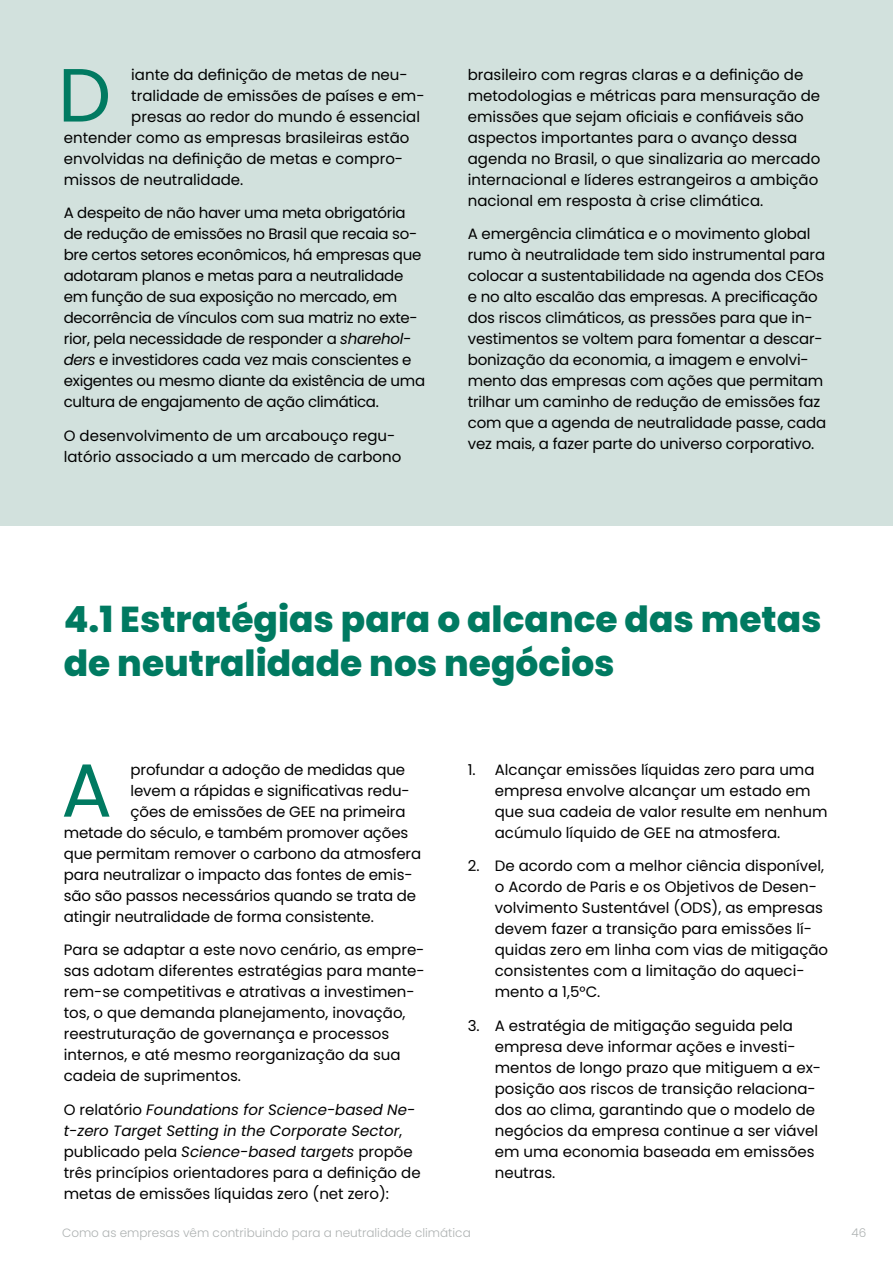
<style>
.page{position:relative;width:893px;height:1263px;background:#fff}
.page>*{position:absolute;margin:0;border:0;box-sizing:border-box;transform-origin:0 0}
.t1{font:75.3px "Poppins";color:#007a61}
.t2{font:800 36px/43.2px "Poppins";color:#007a61}
.t3{font:15px/21px "Poppins";color:#000}
.t4{font:15px/21px "Poppins";letter-spacing:-.02em;color:#000}
.t5{font:300 12px "Poppins";color:#aeb2b2}
.s1{font-style:italic}
</style>
<div class="page">
<div style="left:0;top:0;width:893px;height:526px;background:#d2e1dd"></div>
<h1 class="t1" style="left:58px;top:51px;width:55px">D</h1>
<p class="t3" style="left:131px;top:64px;width:278px">iante da definição de metas de neu-</p>
<p class="t3" style="left:131px;top:85px;width:295px">tralidade de emissões de países e em-</p>
<p class="t3" style="left:131px;top:106px;width:290px">presas ao redor do mundo é essencial</p>
<p class="t3" style="left:64px;top:127px;width:347px">entender como as empresas brasileiras estão</p>
<p class="t3" style="left:64px;top:148px;width:341px">envolvidas na definição de metas e compro-</p>
<p class="t3" style="left:64px;top:169px;width:181px">missos de neutralidade.</p>
<p class="t4" style="left:64px;top:203px;width:363px">A despeito de não haver uma meta obrigatória de redução de emissões no Brasil que recaia so&shy;bre certos setores econômicos, há empresas que adotaram planos e metas para a neutralidade em função de sua exposição no mercado, em decorrência de vínculos com sua matriz no exte&shy;rior, pela necessidade de responder a <span class="s1">sharehol&shy;ders</span> e investidores cada vez mais conscientes e exigentes ou mesmo diante da existência de uma cultura de engajamento de ação climática.</p>
<p class="t3" style="left:64px;top:425px;width:339px">O desenvolvimento de um arcabouço regu&shy;latório associado a um mercado de carbono</p>
<p class="t3" style="left:468px;top:64px;width:354px">brasileiro com regras claras e a definição de metodologias e métricas para mensuração de emissões que sejam oficiais e confiáveis são aspectos importantes para o avanço dessa agenda no Brasil, o que sinalizaria ao mercado internacional e líderes estrangeiros a ambição nacional em resposta à crise climática.</p>
<p class="t3" style="left:468px;top:224px;width:360px">A emergência climática e o movimento global rumo à neutralidade tem sido instrumental para colocar a sustentabilidade na agenda dos CEOs e no alto escalão das empresas. A precificação dos riscos climáticos, as pressões para que in&shy;vestimentos se voltem para fomentar a descar&shy;bonização da economia, a imagem e envolvi&shy;mento das empresas com ações que permitam trilhar um caminho de redução de emissões faz com que a agenda de neutralidade passe, cada vez mais, a fazer parte do universo corporativo.</p>
<h2 class="t2" style="left:64px;top:599px;width:759px">4.1 Estratégias para o alcance das metas de neutralidade nos negócios</h2>
<h1 class="t1" style="left:61px;top:746px;width:52px">A</h1>
<p class="t3" style="left:131px;top:759px;width:276px">profundar a adoção de medidas que</p>
<p class="t3" style="left:131px;top:780px;width:281px">levem a rápidas e significativas redu-</p>
<p class="t3" style="left:131px;top:801px;width:276px">ções de emissões de GEE na primeira</p>
<p class="t3" style="left:64px;top:822px;width:346px">metade do século, e também promover ações</p>
<p class="t3" style="left:64px;top:843px;width:359px">que permitam remover o carbono da atmosfera</p>
<p class="t3" style="left:64px;top:864px;width:350px">para neutralizar o impacto das fontes de emis-</p>
<p class="t3" style="left:64px;top:885px;width:354px">são são passos necessários quando se trata de</p>
<p class="t3" style="left:64px;top:906px;width:312px">atingir neutralidade de forma consistente.</p>
<p class="t3" style="left:64px;top:940px;width:363px">Para se adaptar a este novo cenário, as empre&shy;sas adotam diferentes estratégias para mante&shy;rem-se competitivas e atrativas a investimen&shy;tos, o que demanda planejamento, inovação, reestruturação de governança e processos internos, e até mesmo reorganização da sua cadeia de suprimentos.</p>
<p class="t3" style="left:64px;top:1100px;width:358px">O relatório <span class="s1">Foundations for Science-based Ne&shy;t-zero Target Setting in the Corporate Sector</span>, publicado pela <span class="s1">Science-based targets</span> propõe três princípios orientadores para a definição de metas de emissões líquidas zero (net zero):</p>
<p class="t3" style="left:495px;top:759px;width:334px;text-indent:-27px">1. Alcançar emissões líquidas zero para uma empresa envolve alcançar um estado em que sua cadeia de valor resulte em nenhum acúmulo líquido de GEE na atmosfera.</p>
<p class="t3" style="left:495px;top:856px;width:335px;text-indent:-27px">2. De acordo com a melhor ciência disponível, o Acordo de Paris e os Objetivos de Desen&shy;volvimento Sustentável (ODS), as empresas devem fazer a transição para emissões lí&shy;quidas zero em linha com vias de mitigação consistentes com a limitação do aqueci&shy;mento a 1,5°C.</p>
<p class="t3" style="left:495px;top:1015px;width:328px;text-indent:-27px">3. A estratégia de mitigação seguida pela empresa deve informar ações e investi&shy;mentos de longo prazo que mitiguem a ex&shy;posição aos riscos de transição relaciona&shy;dos ao clima, garantindo que o modelo de negócios da empresa continue a ser viável em uma economia baseada em emissões neutras.</p>
<p class="t5" style="left:62px;top:1227px;width:410px">Como as empresas vêm contribuindo para a neutralidade climática</p>
<p class="t5" style="left:851px;top:1227px;width:16px">46</p>
</div>
